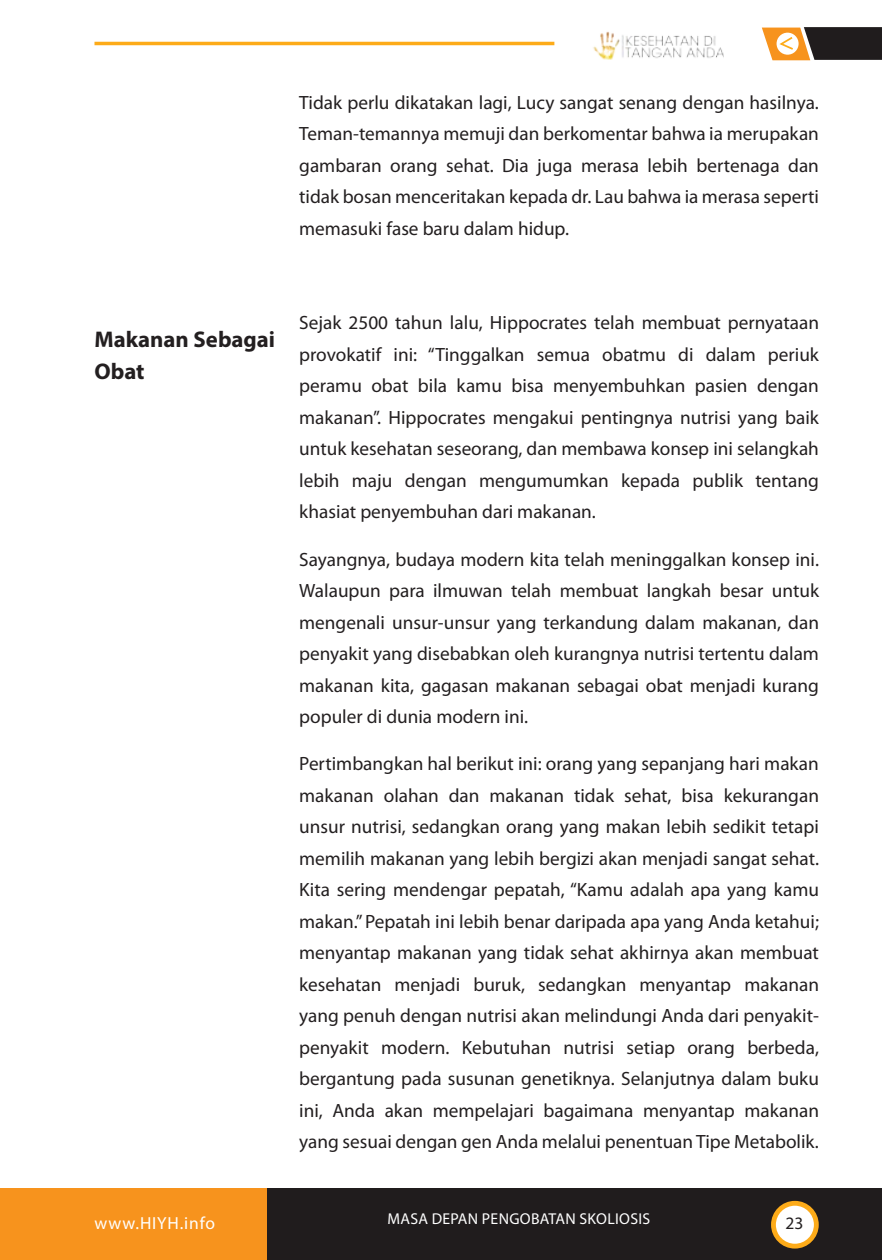
<style>
.page{position:relative;width:882px;height:1260px;background:#fff}
.page>*{position:absolute;margin:0;border:0;box-sizing:border-box;transform-origin:0 0}
.t1{font:700 22.75px/31.5px "Myriad Pro";color:#231f20}
.t2{font:19.25px/31.5px "Myriad Pro";color:#231f20;text-align:justify}
.t3{font:17.5px "Myriad Pro";letter-spacing:.05em;color:#fff}
.t4{font:17.5px "Myriad Pro";color:#231f20}
.t5{font:15.75px "Myriad Pro";letter-spacing:.02em;color:#fff}
</style>
<div class="page">
<div style="left:267px;top:1188px;width:615px;height:72px;background:#201c1d"></div>
<div style="left:0;top:1188px;width:267px;height:72px;background:#f7931d"></div>
<hr style="left:94px;top:42px;width:460px;height:3px;background:#fdab19">
<svg style="left:762px;top:27px;width:120px;height:33px;background:#765d43"></svg>
<div style="left:773px;top:1203px;width:43px;height:43px;background:#fff;border-radius:50%"></div>
<div style="left:771px;top:1201px;width:48px;height:48px;border:5px solid #fdab19;border-radius:50%"></div>
<img style="left:593px;top:31px;width:131px;height:28px">
<p class="t2" style="left:299px;top:86px;width:521px">Tidak perlu dikatakan lagi, Lucy sangat senang dengan hasilnya.<br>Teman-temannya memuji dan berkomentar bahwa ia merupakan gambaran orang sehat. Dia juga merasa lebih bertenaga dan tidak bosan menceritakan kepada dr. Lau bahwa ia merasa seperti memasuki fase baru dalam hidup.</p>
<p class="t1" style="left:94px;top:323px;width:182px">Makanan Sebagai<br>Obat</p>
<p class="t2" style="left:299px;top:307px;width:521px">Sejak 2500 tahun lalu, Hippocrates telah membuat pernyataan provokatif ini: “Tinggalkan semua obatmu di dalam periuk peramu obat bila kamu bisa menyembuhkan pasien dengan makanan”. Hippocrates mengakui pentingnya nutrisi yang baik untuk kesehatan seseorang, dan membawa konsep ini selangkah lebih maju dengan mengumumkan kepada publik tentang khasiat penyembuhan dari makanan.</p>
<p class="t2" style="left:299px;top:543px;width:521px">Sayangnya, budaya modern kita telah meninggalkan konsep ini.<br>Walaupun para ilmuwan telah membuat langkah besar untuk mengenali unsur-unsur yang terkandung dalam makanan, dan penyakit yang disebabkan oleh kurangnya nutrisi tertentu dalam makanan kita, gagasan makanan sebagai obat menjadi kurang populer di dunia modern ini.</p>
<p class="t2" style="left:299px;top:748px;width:521px">Pertimbangkan hal berikut ini: orang yang sepanjang hari makan makanan olahan dan makanan tidak sehat, bisa kekurangan unsur nutrisi, sedangkan orang yang makan lebih sedikit tetapi memilih makanan yang lebih bergizi akan menjadi sangat sehat.<br>Kita sering mendengar pepatah, “Kamu adalah apa yang kamu makan.” Pepatah ini lebih benar daripada apa yang Anda ketahui; menyantap makanan yang tidak sehat akhirnya akan membuat kesehatan menjadi buruk, sedangkan menyantap makanan yang penuh dengan nutrisi akan melindungi Anda dari penyakit&shy;penyakit modern. Kebutuhan nutrisi setiap orang berbeda, bergantung pada susunan genetiknya. Selanjutnya dalam buku ini, Anda akan mempelajari bagaimana menyantap makanan yang sesuai dengan gen Anda melalui penentuan Tipe Metabolik.</p>
<p class="t3" style="left:94px;top:1212px;width:122px">www.HIYH.info</p>
<p class="t5" style="left:432px;top:1209px;width:21px">Depan</p>
<p class="t5" style="left:482px;top:1209px;width:19px">Pengobatan</p>
<p class="t5" style="left:580px;top:1209px;width:17px">Skoliosis</p>
<p class="t5" style="left:388px;top:1209px;width:23px">Masa</p>
<p class="t4" style="left:785px;top:1212px;width:19px">23</p>
</div>
